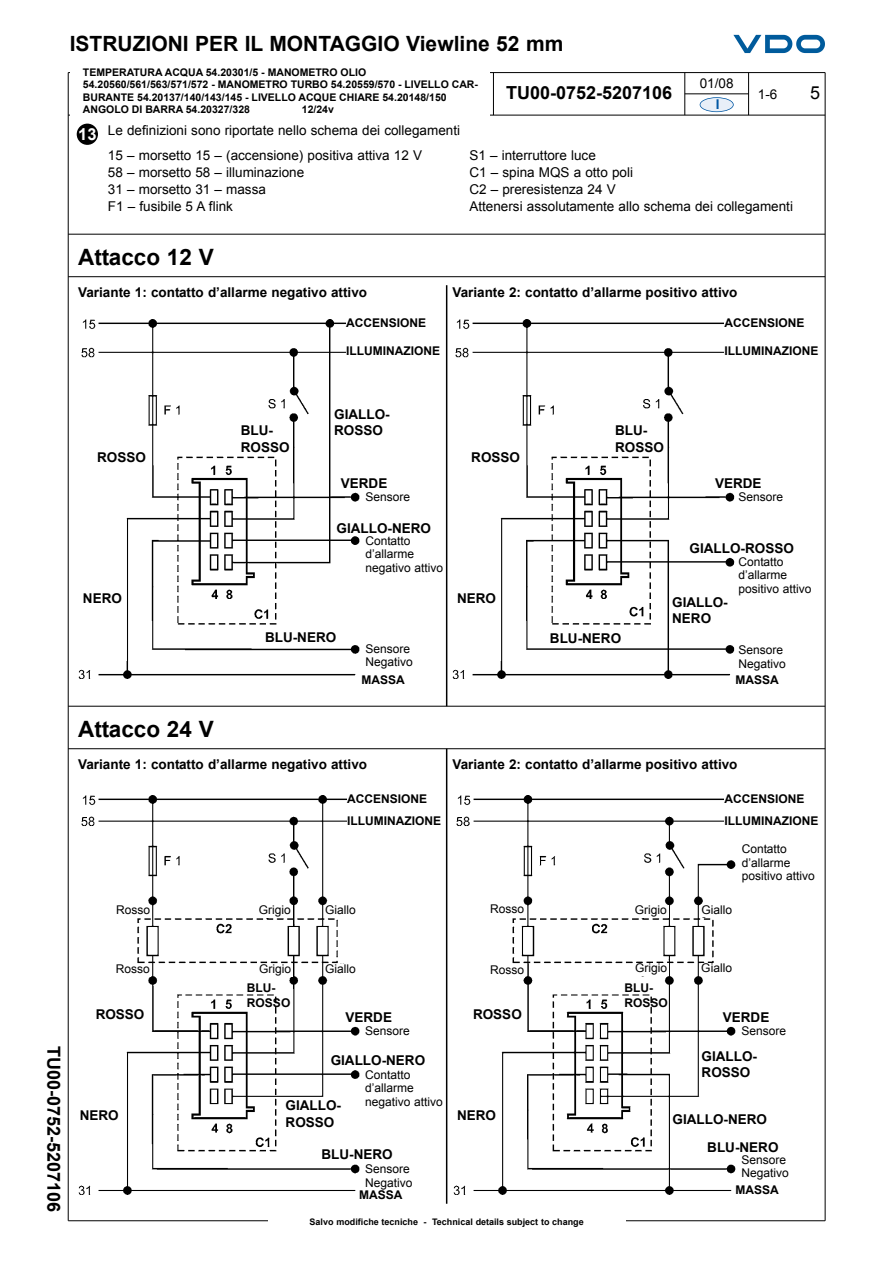
<style>
.page{position:relative;width:893px;height:1263px;background:#fff}
.page>*{position:absolute;margin:0;border:0;box-sizing:border-box;transform-origin:0 0}
.t1{font:700 22.5px "Arial";color:#000}
.t2{font:700 21px "Arial";color:#000}
.t3{font:700 18px "Arial";color:#000}
.t4{font:18px "Arial";color:#000}
.t5{font:700 16.5px "Arial";color:#fff}
.t6{font:700 13.5px/16.2px "Arial";color:#000}
.t7{font:13.5px/17px "Arial";color:#000}
.t8{font:700 13.5px/17px "Arial";color:#000;scale:.81 1}
.t9{font:700 13.5px "Arial";color:#0057a3}
.t10{font:12px/13.5px "Arial";color:#000}
.t11{font:700 12px/14.4px "Arial";color:#000}
.t12{font:700 10.5px/12.6px "Arial";color:#000}
.t13{font:700 9px "Arial";color:#000}
</style>
<div class="page">
<hr style="left:825px;top:73px;width:1px;height:1148px;background:#000">
<hr style="left:68px;top:1220px;width:757px;height:1px;background:#000">
<hr style="left:493px;top:73px;width:1px;height:42px;background:#000">
<hr style="left:684px;top:73px;width:1px;height:42px;background:#000">
<hr style="left:685px;top:93px;width:64px;height:1px;background:#000">
<div style="left:268px;top:1216px;width:357px;height:13px;background:#fff"></div>
<hr style="left:68px;top:115px;width:757px;height:1px;background:#000">
<hr style="left:68px;top:72px;width:757px;height:1px;background:#000">
<svg style="left:733px;top:35px;width:92px;height:18px"></svg>
<hr style="left:68px;top:73px;width:1px;height:1148px;background:#000">
<hr style="left:748px;top:73px;width:1px;height:42px;background:#000">
<hr style="left:68px;top:706px;width:757px;height:1px;background:#000">
<hr style="left:68px;top:748px;width:757px;height:1px;background:#000">
<hr style="left:68px;top:234px;width:757px;height:1px;background:#000">
<hr style="left:68px;top:276px;width:757px;height:1px;background:#000">
<img style="left:78px;top:319px;width:282px;height:359px">
<img style="left:452px;top:319px;width:283px;height:359px">
<img style="left:78px;top:795px;width:282px;height:399px">
<img style="left:454px;top:795px;width:282px;height:399px">
<hr style="left:446px;top:285px;width:1px;height:421px;background:#000">
<hr style="left:446px;top:749px;width:1px;height:455px;background:#000">
<div style="left:77px;top:124px;width:21px;height:21px;background:#000;border-radius:50%"></div>
<svg style="left:700px;top:97px;width:34px;height:15px"></svg>
<div style="left:325px;top:905px;width:53px;height:12px;background:#fff"></div>
<div style="left:325px;top:964px;width:53px;height:12px;background:#fff"></div>
<div style="left:259px;top:906px;width:33px;height:12px;background:#fff"></div>
<div style="left:259px;top:964px;width:34px;height:12px;background:#fff"></div>
<div style="left:701px;top:905px;width:53px;height:12px;background:#fff"></div>
<div style="left:701px;top:963px;width:53px;height:13px;background:#fff"></div>
<div style="left:635px;top:905px;width:33px;height:12px;background:#fff"></div>
<div style="left:635px;top:964px;width:34px;height:12px;background:#fff"></div>
<div style="left:116px;top:905px;width:35px;height:12px;background:#fff"></div>
<div style="left:116px;top:964px;width:34px;height:12px;background:#fff"></div>
<div style="left:490px;top:904px;width:35px;height:12px;background:#fff"></div>
<div style="left:490px;top:965px;width:35px;height:12px;background:#fff"></div>
<div style="left:346px;top:319px;width:95px;height:15px;background:#fff"></div>
<div style="left:346px;top:346px;width:95px;height:16px;background:#fff"></div>
<div style="left:341px;top:478px;width:59px;height:12px;background:#fff"></div>
<div style="left:265px;top:632px;width:79px;height:13px;background:#fff"></div>
<div style="left:725px;top:319px;width:95px;height:15px;background:#fff"></div>
<div style="left:725px;top:346px;width:95px;height:16px;background:#fff"></div>
<div style="left:715px;top:478px;width:59px;height:12px;background:#fff"></div>
<div style="left:550px;top:633px;width:79px;height:13px;background:#fff"></div>
<div style="left:725px;top:794px;width:95px;height:15px;background:#fff"></div>
<div style="left:725px;top:816px;width:95px;height:16px;background:#fff"></div>
<div style="left:723px;top:1012px;width:59px;height:13px;background:#fff"></div>
<div style="left:707px;top:1142px;width:80px;height:13px;background:#fff"></div>
<div style="left:347px;top:794px;width:96px;height:15px;background:#fff"></div>
<div style="left:347px;top:816px;width:96px;height:16px;background:#fff"></div>
<div style="left:359px;top:1190px;width:60px;height:19px;background:#fff"></div>
<div style="left:345px;top:1012px;width:59px;height:13px;background:#fff"></div>
<div style="left:321px;top:1149px;width:80px;height:12px;background:#fff"></div>
<div style="left:70px;top:68px;width:420px;height:48px;background:#fff"></div>
<h2 class="t2" style="left:70px;top:30px;width:495px">ISTRUZIONI PER IL MONTAGGIO Viewline 52 mm</h2>
<p class="t8" style="left:78px;top:78px;width:497px">Indicatore temperatura esterna, manometro, assiometro, indicatore trim, indica&shy;tore livello del carburante e dell’acqua fresca per trasmettitore a leva regolabile</p>
<h3 class="t3" style="left:506px;top:81px;width:168px">TU00-0752-5207106</h3>
<p class="t7" style="left:758px;top:86px;width:21px">1-6</p>
<h3 class="t4" style="left:810px;top:81px;width:12px">5</h3>
<p class="t12" style="left:83px;top:66px;width:397px">TEMPERATURA ACQUA 54.20301/5 - MANOMETRO OLIO 54.20560/561/563/571/572 - MANOMETRO TURBO 54.20559/570 - LIVELLO CAR-BURANTE 54.20137/140/143/145 - LIVELLO ACQUE CHIARE 54.20148/150<br>ANGOLO DI BARRA 54.20327/328</p>
<p class="t7" style="left:700px;top:75px;width:35px">01/08</p>
<p class="t9" style="left:716px;top:96px;width:5px">I</p>
<p class="t12" style="left:302px;top:104px;width:34px">12/24v</p>
<p class="t5" style="left:78px;top:123px;width:20px">13</p>
<p class="t7" style="left:108px;top:122px;width:354px">Le definizioni sono riportate nello schema dei collegamenti</p>
<p class="t7" style="left:108px;top:147px;width:316px">15 – morsetto 15 – (accensione) positiva attiva 12 V<br>58 – morsetto 58 – illuminazione<br>31 – morsetto 31 – massa<br>F1 – fusibile 5 A flink</p>
<p class="t7" style="left:469px;top:147px;width:325px">S1 – interruttore luce<br>C1 – spina MQS a otto poli<br>C2 – preresistenza 24 V<br>Attenersi assolutamente allo schema dei collegamenti</p>
<h1 class="t1" style="left:78px;top:242px;width:137px">Attacco 12 V</h1>
<p class="t6" style="left:78px;top:284px;width:290px">Variante 1: contatto d’allarme negativo attivo</p>
<p class="t6" style="left:452px;top:284px;width:287px">Variante 2: contatto d’allarme positivo attivo</p>
<p class="t11" style="left:346px;top:316px;width:82px">ACCENSIONE</p>
<p class="t11" style="left:346px;top:344px;width:95px">ILLUMINAZIONE</p>
<p class="t11" style="left:725px;top:316px;width:82px">ACCENSIONE</p>
<p class="t11" style="left:725px;top:344px;width:95px">ILLUMINAZIONE</p>
<p class="t6" style="left:97px;top:450px;width:50px">ROSSO</p>
<p class="t6" style="left:83px;top:590px;width:41px">NERO</p>
<h1 class="t1" style="left:78px;top:714px;width:137px">Attacco 24 V</h1>
<p class="t6" style="left:334px;top:406px;width:57px">GIALLO-</p>
<p class="t6" style="left:241px;top:423px;width:34px">BLU-</p>
<p class="t6" style="left:334px;top:422px;width:50px">ROSSO</p>
<p class="t6" style="left:241px;top:439px;width:50px">ROSSO</p>
<p class="t6" style="left:341px;top:475px;width:48px">VERDE</p>
<p class="t10" style="left:365px;top:490px;width:46px">Sensore</p>
<p class="t10" style="left:365px;top:534px;width:79px">Contatto d’allarme negativo attivo</p>
<p class="t6" style="left:337px;top:520px;width:96px">GIALLO-NERO</p>
<p class="t6" style="left:265px;top:630px;width:73px">BLU-NERO</p>
<p class="t10" style="left:365px;top:642px;width:49px">Sensore<br>Negativo</p>
<p class="t11" style="left:361px;top:673px;width:45px">MASSA</p>
<p class="t6" style="left:471px;top:450px;width:50px">ROSSO</p>
<p class="t6" style="left:457px;top:590px;width:41px">NERO</p>
<p class="t6" style="left:615px;top:423px;width:50px">BLU-<br>ROSSO</p>
<p class="t6" style="left:715px;top:475px;width:48px">VERDE</p>
<p class="t10" style="left:738px;top:490px;width:46px">Sensore</p>
<p class="t6" style="left:550px;top:631px;width:73px">BLU-NERO</p>
<p class="t6" style="left:690px;top:541px;width:106px">GIALLO-ROSSO</p>
<p class="t6" style="left:672px;top:594px;width:57px">GIALLO-<br>NERO</p>
<p class="t10" style="left:738px;top:555px;width:75px">Contatto d’allarme positivo attivo</p>
<p class="t10" style="left:738px;top:643px;width:49px">Sensore<br>Negativo</p>
<p class="t11" style="left:736px;top:673px;width:45px">MASSA</p>
<p class="t6" style="left:78px;top:756px;width:290px">Variante 1: contatto d’allarme negativo attivo</p>
<p class="t6" style="left:452px;top:756px;width:287px">Variante 2: contatto d’allarme positivo attivo</p>
<p class="t10" style="left:116px;top:903px;width:36px">Rosso</p>
<p class="t10" style="left:259px;top:903px;width:34px">Grigio</p>
<p class="t11" style="left:347px;top:788px;width:95px;line-height:22.4px">ACCENSIONE<br>ILLUMINAZIONE</p>
<p class="t10" style="left:325px;top:903px;width:32px">Giallo</p>
<p class="t10" style="left:490px;top:902px;width:36px">Rosso</p>
<p class="t10" style="left:635px;top:903px;width:34px">Grigio</p>
<p class="t11" style="left:725px;top:788px;width:95px;line-height:22.4px">ACCENSIONE<br>ILLUMINAZIONE</p>
<p class="t10" style="left:701px;top:903px;width:32px">Giallo</p>
<p class="t10" style="left:742px;top:842px;width:75px">Contatto d’allarme positivo attivo</p>
<h3 class="t3" style="left:66px;top:1046px;width:168px;rotate:90deg">TU00-0752-5207106</h3>
<p class="t10" style="left:116px;top:962px;width:36px">Rosso</p>
<p class="t6" style="left:96px;top:1006px;width:50px">ROSSO</p>
<p class="t10" style="left:259px;top:962px;width:34px">Grigio</p>
<p class="t11" style="left:247px;top:981px;width:45px">BLU-<br>ROSSO</p>
<p class="t10" style="left:325px;top:962px;width:32px">Giallo</p>
<p class="t6" style="left:345px;top:1009px;width:48px">VERDE</p>
<p class="t10" style="left:365px;top:1024px;width:46px">Sensore</p>
<p class="t10" style="left:365px;top:1068px;width:79px">Contatto d’allarme negativo attivo</p>
<p class="t6" style="left:331px;top:1053px;width:96px">GIALLO-NERO</p>
<p class="t6" style="left:80px;top:1107px;width:41px">NERO</p>
<p class="t6" style="left:286px;top:1098px;width:57px">GIALLO-<br>ROSSO</p>
<p class="t6" style="left:321px;top:1146px;width:73px">BLU-NERO</p>
<p class="t10" style="left:365px;top:1162px;width:49px">Sensore<br>Negativo</p>
<p class="t11" style="left:359px;top:1188px;width:45px">MASSA</p>
<p class="t10" style="left:490px;top:963px;width:36px">Rosso</p>
<p class="t6" style="left:473px;top:1006px;width:50px">ROSSO</p>
<p class="t6" style="left:457px;top:1107px;width:41px">NERO</p>
<p class="t13" style="left:310px;top:1215px;width:276px">Salvo modifiche tecniche - Technical details subject to change</p>
<p class="t10" style="left:635px;top:961px;width:34px">Grigio</p>
<p class="t11" style="left:624px;top:981px;width:45px">BLU-<br>ROSSO</p>
<p class="t10" style="left:701px;top:961px;width:32px">Giallo</p>
<p class="t6" style="left:723px;top:1009px;width:48px">VERDE</p>
<p class="t10" style="left:741px;top:1024px;width:46px">Sensore</p>
<p class="t6" style="left:702px;top:1048px;width:57px">GIALLO-<br>ROSSO</p>
<p class="t6" style="left:673px;top:1111px;width:96px">GIALLO-NERO</p>
<p class="t6" style="left:707px;top:1140px;width:73px">BLU-NERO</p>
<p class="t10" style="left:741px;top:1153px;width:49px">Sensore<br>Negativo</p>
<p class="t11" style="left:736px;top:1183px;width:45px">MASSA</p>
</div>
